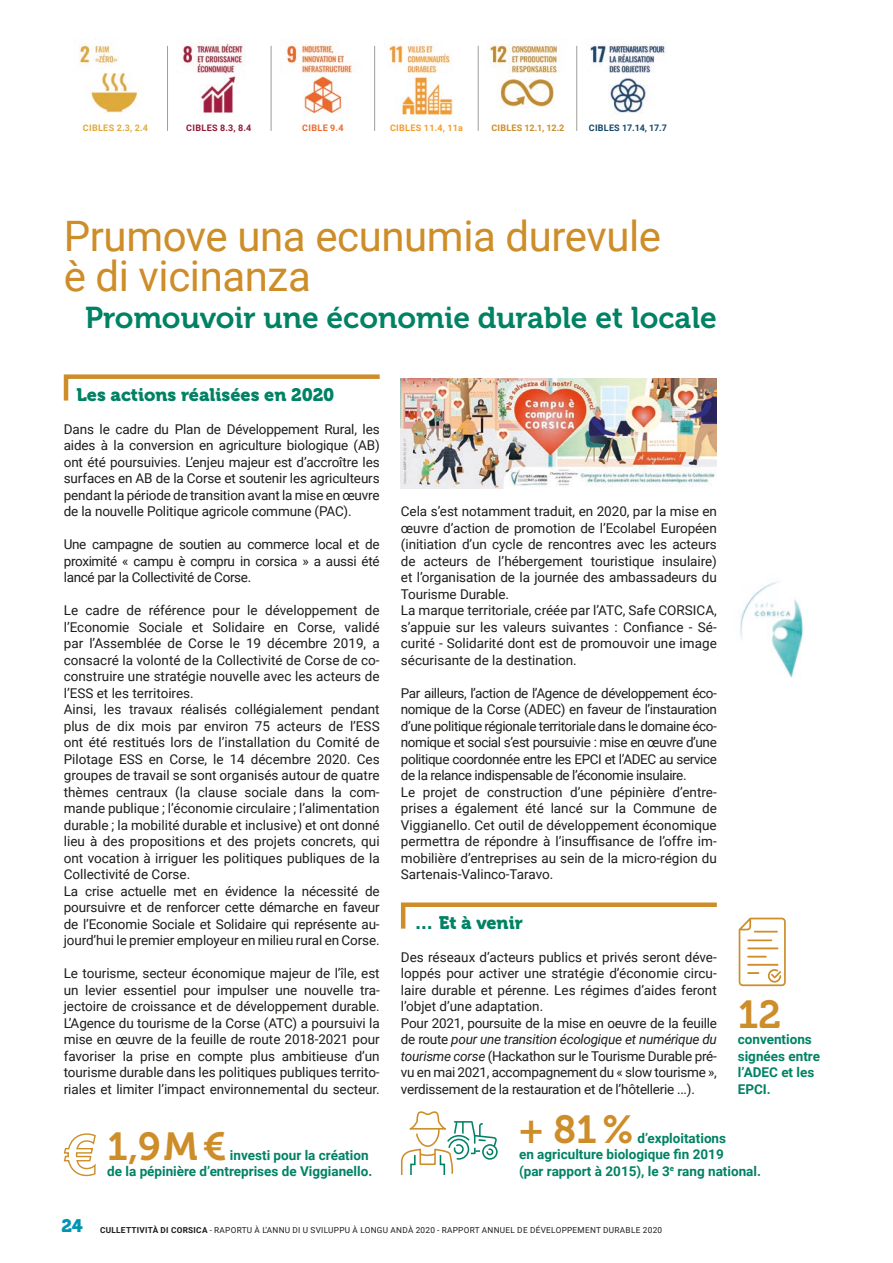
<style>
.page{position:relative;width:893px;height:1263px;background:#fff}
.page>*{position:absolute;margin:0;border:0;box-sizing:border-box;transform-origin:0 0}
.t1{font:42px/40.5px "Roboto";letter-spacing:-.01em;color:#cd8d29}
.t2{font:39px "Museo 700";color:#cd8d29}
.t3{font:30px "Museo 700";color:#008265}
.t4{font:18px "Museo 900";color:#008265}
.t5{font:13.5px/16.5px "Roboto";color:#1d1d1b;text-align:justify}
.t6{font:13.5px/16.5px "Roboto";letter-spacing:-.03em;color:#1d1d1b}
.t7{font:13.5px/16.5px "Roboto";letter-spacing:-.02em;color:#1d1d1b}
.t8{font:700 13.5px/16.5px "Roboto";color:#008265}
.t9{font:700 9px "Roboto";letter-spacing:.025em;color:#16486a}
.t10{font:700 9px "Roboto";letter-spacing:.025em;color:#cd8d29}
.t11{font:700 9px "Roboto";letter-spacing:.035em;color:#f59c2b}
.t12{font:700 9px "Roboto";letter-spacing:.035em;color:#e0ab3a}
.t13{font:700 9px "Roboto";letter-spacing:.035em;color:#931939}
.t14{font:700 9px "Roboto";letter-spacing:.035em;color:#ed6b2e}
.t15{font:8.25px "Roboto";letter-spacing:.035em;color:#1d1d1b}
.s1{font-style:italic}
.s2{font-family:"Museo 900";font-size:18px;color:#0094b3}
.s3{font-weight:700}
</style>
<div class="page">
<svg style="left:63px;top:374px;width:317px;height:27px"></svg>
<svg style="left:400px;top:902px;width:317px;height:27px"></svg>
<svg style="left:400px;top:1111px;width:98px;height:64px"></svg>
<svg style="left:63px;top:1133px;width:33px;height:44px"></svg>
<svg style="left:739px;top:918px;width:47px;height:68px"></svg>
<img style="left:389px;top:38px;width:64px;height:81px">
<img style="left:182px;top:43px;width:61px;height:71px">
<img style="left:489px;top:44px;width:71px;height:63px">
<img style="left:590px;top:44px;width:76px;height:70px">
<img style="left:286px;top:44px;width:67px;height:70px">
<img style="left:75px;top:38px;width:65px;height:75px">
<hr style="left:478px;top:46px;width:1px;height:85px;background:#9d9d9d">
<hr style="left:576px;top:46px;width:1px;height:85px;background:#9d9d9d">
<hr style="left:271px;top:46px;width:1px;height:85px;background:#9d9d9d">
<hr style="left:374px;top:46px;width:1px;height:85px;background:#9d9d9d">
<hr style="left:167px;top:46px;width:1px;height:85px;background:#9d9d9d">
<img style="left:401px;top:378px;width:316px;height:110px">
<img style="left:740px;top:582px;width:64px;height:96px">
<p class="t12" style="left:83px;top:121px;width:67px">CIBLES 2.3, 2.4</p>
<p class="t13" style="left:186px;top:121px;width:67px">CIBLES 8.3, 8.4</p>
<p class="t14" style="left:302px;top:121px;width:43px">CIBLE 9.4</p>
<p class="t11" style="left:390px;top:121px;width:74px">CIBLES 11.4, 11a</p>
<p class="t10" style="left:491px;top:121px;width:74px">CIBLES 12.1, 12.2</p>
<p class="t9" style="left:589px;top:121px;width:80px">CIBLES 17.14, 17.7</p>
<h1 class="t1" style="left:64px;top:214px;width:599px">Prumove una ecunumia durevule è di vicinanza</h1>
<h3 class="t3" style="left:85px;top:301px;width:633px">Promouvoir une économie durable et locale</h3>
<h3 class="t4" style="left:77px;top:384px;width:259px">Les actions réalisées en 2020</h3>
<p class="t5" style="left:64px;top:420px;width:317px">Dans le cadre du Plan de Développement Rural, les aides à la conversion en agriculture biologique (AB) ont été poursuivies. L’enjeu majeur est d’accroître les surfaces en AB de la Corse et soutenir les agriculteurs pendant la période de transition avant la mise en œuvre de la nouvelle Politique agricole commune (PAC).</p>
<p class="t5" style="left:64px;top:535px;width:317px">Une campagne de soutien au commerce local et de proximité « campu è compru in corsica » a aussi été lancé par la Collectivité de Corse.</p>
<p class="t5" style="left:64px;top:601px;width:317px;text-align:left">Le cadre de référence pour le développement de l’Economie Sociale et Solidaire en Corse, validé par l’Assemblée de Corse le 19 décembre 2019, a consacré la volonté de la Collectivité de Corse de co&shy;construire une stratégie nouvelle avec les acteurs de l’ESS et les territoires.<br>Ainsi, les travaux réalisés collégialement pendant plus de dix mois par environ 75 acteurs de l’ESS ont été restitués lors de l’installation du Comité de Pilotage ESS en Corse, le 14 décembre 2020. Ces groupes de travail se sont organisés autour de quatre thèmes centraux (la clause sociale dans la com&shy;mande publique ; l’économie circulaire ; l’alimentation durable ; la mobilité durable et inclusive) et ont donné lieu à des propositions et des projets concrets, qui ont vocation à irriguer les politiques publiques de la Collectivité de Corse.<br>La crise actuelle met en évidence la nécessité de poursuivre et de renforcer cette démarche en faveur de l’Economie Sociale et Solidaire qui représente au&shy;jourd’hui le premier employeur en milieu rural en Corse.</p>
<p class="t5" style="left:64px;top:964px;width:317px">Le tourisme, secteur économique majeur de l’île, est un levier essentiel pour impulser une nouvelle tra&shy;jectoire de croissance et de développement durable.<br>L’Agence du tourisme de la Corse (ATC) a poursuivi la mise en œuvre de la feuille de route 2018-2021 pour favoriser la prise en compte plus ambitieuse d’un tourisme durable dans les politiques publiques territo&shy;riales et limiter l’impact environnemental du secteur.</p>
<h2 class="t2" style="left:107px;top:1124px;width:121px">1,9M€</h2>
<p class="t8" style="left:107px;top:1146px;width:267px;text-align:right">investi pour la création<br>de la pépinière d’entreprises de Viggianello.</p>
<p class="t5" style="left:401px;top:502px;width:317px;text-align:left">Cela s’est notamment traduit, en 2020, par la mise en œuvre d’action de promotion de l’Ecolabel Européen (initiation d’un cycle de rencontres avec les acteurs de acteurs de l’hébergement touristique insulaire) et l’organisation de la journée des ambassadeurs du Tourisme Durable.<br>La marque territoriale, créée par l’ATC, Safe CORSICA, s’appuie sur les valeurs suivantes : Confiance - Sé&shy;curité - Solidarité dont est de promouvoir une image sécurisante de la destination.</p>
<p class="t6" style="left:401px;top:684px;width:317px">Par ailleurs, l’action de l’Agence de développement éco&shy;nomique de la Corse (ADEC) en faveur de l’instauration d’une politique régionale territoriale dans le domaine éco&shy;nomique et social s’est poursuivie : mise en œuvre d’une politique coordonnée entre les EPCI et l’ADEC au service de la relance indispensable de l’économie insulaire.<br>Le projet de construction d’une pépinière d’entre&shy;prises a également été lancé sur la Commune de Viggianello. Cet outil de développement économique permettra de répondre à l’insuffisance de l’offre im&shy;mobilière d’entreprises au sein de la micro-région du Sartenais-Valinco-Taravo.</p>
<h3 class="t4" style="left:414px;top:912px;width:111px">… Et à venir</h3>
<p class="t7" style="left:401px;top:948px;width:317px">Des réseaux d’acteurs publics et privés seront déve&shy;loppés pour activer une stratégie d’économie circu&shy;laire durable et pérenne. Les régimes d’aides feront l’objet d’une adaptation.<br>Pour 2021, poursuite de la mise en oeuvre de la feuille de route <span class="s1">pour une transition écologique et numérique du tourisme corse</span> (Hackathon sur le Tourisme Durable pré&shy;vu en mai 2021, accompagnement du « slow tourisme », verdissement de la restauration et de l’hôtellerie ...).</p>
<h2 class="t2" style="left:519px;top:1107px;width:117px">+ 81%</h2>
<h2 class="t2" style="left:738px;top:992px;width:45px">12</h2>
<p class="t8" style="left:738px;top:1030px;width:84px">conventions signées entre l’ADEC et les<br>EPCI.</p>
<p class="t8" style="left:519px;top:1129px;width:243px;text-indent:118px">d’exploitations<br>en agriculture biologique fin 2019<br>(par rapport à 2015), le 3<sup>e</sup> rang national.</p>
<p class="t15" style="left:62px;top:1224px;width:602px"><span class="s2">24</span> <span class="s3">CULLETTIVITÀ DI CORSICA</span> - RAPORTU À L’ANNU DI U SVILUPPU À LONGU ANDÀ 2020 - RAPPORT ANNUEL DE DÉVELOPPEMENT DURABLE 2020</p>
</div>
